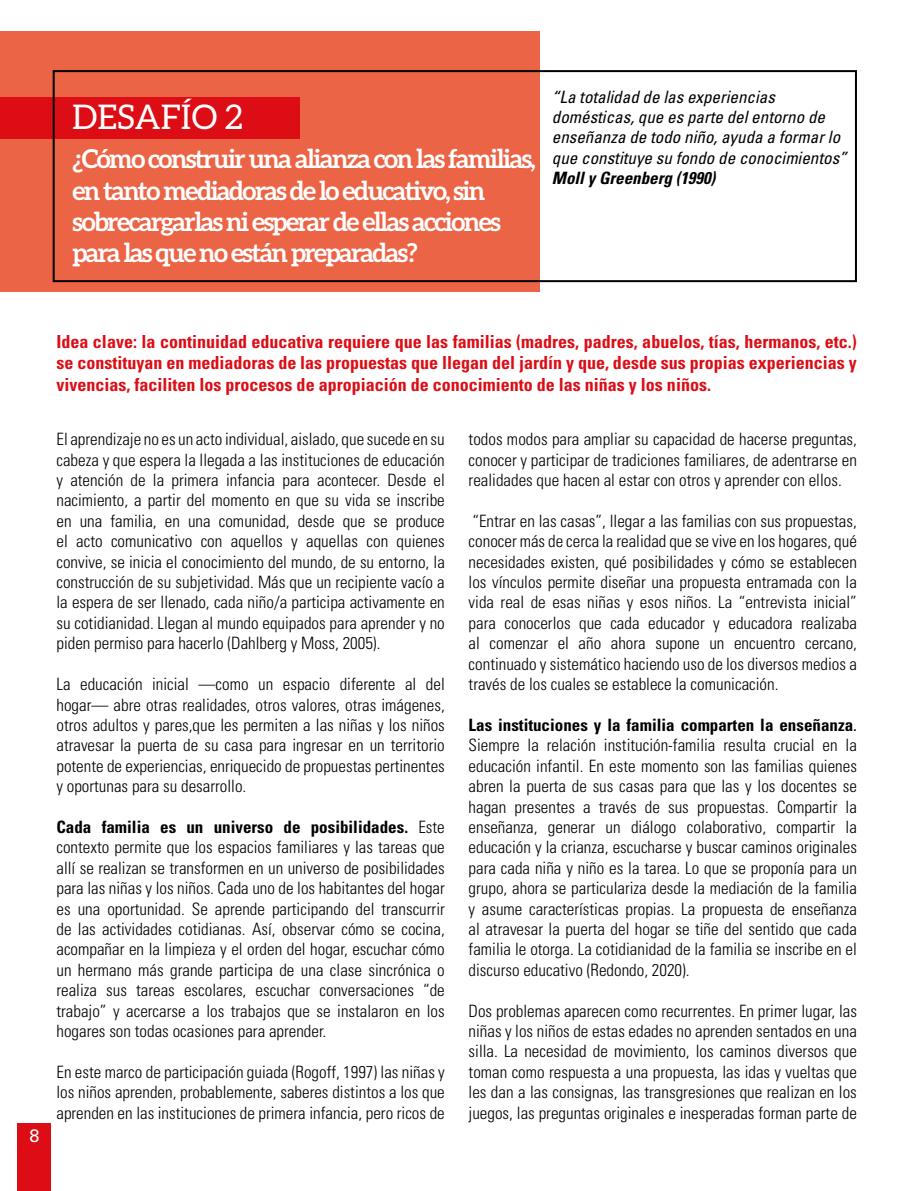
<style>
.page{position:relative;width:908px;height:1191px;background:#fff}
.page>*{position:absolute;margin:0;border:0;box-sizing:border-box;transform-origin:0 0}
.t1{font:34px "Aleo";color:#fff}
.t2{font:700 26px/31.2px "Aleo";letter-spacing:-.06em;color:#fff}
.t3{font:700 condensed 18px/21.6px "Univers";color:#dc0d15;text-align:justify}
.t4{font:18px "Univers";color:#fff}
.t5{font:300 condensed 17px/20.4px "Univers";color:#000;text-align:justify}
.t6{font:italic condensed 17px/20.4px "Univers";color:#000}
.t7{font:italic 700 condensed 17px "Univers";color:#000}
.s1{font-weight:700}
.s2{font-weight:400}
</style>
<div class="page">
<div style="left:0;top:32px;width:539px;height:260px;background:#ec6446"></div>
<div style="left:0;top:97px;width:299px;height:42px;background:#dc0d15"></div>
<div style="left:53px;top:70px;width:803px;height:212px;border:2px solid #000"></div>
<div style="left:17px;top:1123px;width:33px;height:68px;background:#dc0d15"></div>
<h1 class="t1" style="left:72px;top:98px;width:172px">DESAFÍO 2</h1>
<h2 class="t2" style="left:72px;top:143px;width:464px">¿Cómo construir una alianza con las familias, en tanto mediadoras de lo educativo, sin sobrecargarlas ni esperar de ellas acciones para las que no están preparadas?</h2>
<p class="t6" style="left:551px;top:86px;width:296px">“La totalidad de las experiencias domésticas, que es parte del entorno de enseñanza de todo niño, ayuda a formar lo que constituye su fondo de conocimientos”</p>
<p class="t7" style="left:551px;top:168px;width:165px">Moll y Greenberg (1990)</p>
<p class="t4" style="left:30px;top:1125px;width:12px">8</p>
<p class="t3" style="left:56px;top:330px;width:801px">Idea clave: la continuidad educativa requiere que las familias (madres, padres, abuelos, tías, hermanos, etc.) se constituyan en mediadoras de las propuestas que llegan del jardín y que, desde sus propias experiencias y vivencias, faciliten los procesos de apropiación de conocimiento de las niñas y los niños.</p>
<p class="t5" style="left:56px;top:429px;width:390px">El aprendizaje no es un acto individual, aislado, que sucede en su cabeza y que espera la llegada a las instituciones de educación y atención de la primera infancia para acontecer. Desde el nacimiento, a partir del momento en que su vida se inscribe en una familia, en una comunidad, desde que se produce el acto comunicativo con aquellos y aquellas con quienes convive, se inicia el conocimiento del mundo, de su entorno, la construcción de su subjetividad. Más que un recipiente vacío a la espera de ser llenado, cada niño/a participa activamente en su cotidianidad. Llegan al mundo equipados para aprender y no piden permiso para hacerlo (Dahlberg y Moss, 2005).</p>
<p class="t5" style="left:56px;top:674px;width:389px">La educación inicial —como un espacio diferente al del hogar— abre otras realidades, otros valores, otras imágenes, otros adultos y pares,que les permiten a las niñas y los niños atravesar la puerta de su casa para ingresar en un territorio potente de experiencias, enriquecido de propuestas pertinentes y oportunas para su desarrollo.</p>
<p class="t5" style="left:56px;top:816px;width:390px"><span class="s1">Cada familia es un universo de posibilidades.</span> Este contexto permite que los espacios familiares y las tareas que allí se realizan se transformen en un universo de posibilidades para las niñas y los niños. Cada uno de los habitantes del hogar es una oportunidad. Se aprende participando del transcurrir de las actividades cotidianas. Así, observar cómo se cocina, acompañar en la limpieza y el orden del hogar, escuchar cómo un hermano más grande participa de una clase sincrónica o realiza sus tareas escolares, escuchar conversaciones “de trabajo” y acercarse a los trabajos que se instalaron en los hogares son todas ocasiones para aprender.</p>
<p class="t5" style="left:56px;top:1061px;width:390px">En este marco de participación guiada (Rogoff, 1997) las niñas y los niños aprenden, probablemente, saberes distintos a los que aprenden en las instituciones de primera infancia, pero ricos de</p>
<p class="t5" style="left:468px;top:429px;width:389px">todos modos para ampliar su capacidad de hacerse preguntas, conocer y participar de tradiciones familiares, de adentrarse en realidades que hacen al estar con otros y aprender con ellos.</p>
<p class="t5" style="left:468px;top:510px;width:390px">“Entrar en las casas”, llegar a las familias con sus propuestas, conocer más de cerca la realidad que se vive en los hogares, qué necesidades existen, qué posibilidades y cómo se establecen los vínculos permite diseñar una propuesta entramada con la vida real de esas niñas y esos niños. La “entrevista inicial” para conocerlos que cada educador y educadora realizaba al comenzar el año ahora supone un encuentro cercano, continuado y sistemático haciendo uso de los diversos medios a través de los cuales se establece la comunicación.</p>
<p class="t5" style="left:468px;top:714px;width:390px"><span class="s1">Las instituciones y la familia comparten la enseñanza</span><span class="s2">.<br></span>Siempre la relación institución-familia resulta crucial en la educación infantil. En este momento son las familias quienes abren la puerta de sus casas para que las y los docentes se hagan presentes a través de sus propuestas. Compartir la enseñanza, generar un diálogo colaborativo, compartir la educación y la crianza, escucharse y buscar caminos originales para cada niña y niño es la tarea. Lo que se proponía para un grupo, ahora se particulariza desde la mediación de la familia y asume características propias. La propuesta de enseñanza al atravesar la puerta del hogar se tiñe del sentido que cada familia le otorga. La cotidianidad de la familia se inscribe en el discurso educativo (Redondo, 2020).</p>
<p class="t5" style="left:468px;top:1000px;width:390px">Dos problemas aparecen como recurrentes. En primer lugar, las niñas y los niños de estas edades no aprenden sentados en una silla. La necesidad de movimiento, los caminos diversos que toman como respuesta a una propuesta, las idas y vueltas que les dan a las consignas, las transgresiones que realizan en los juegos, las preguntas originales e inesperadas forman parte de</p>
</div>
